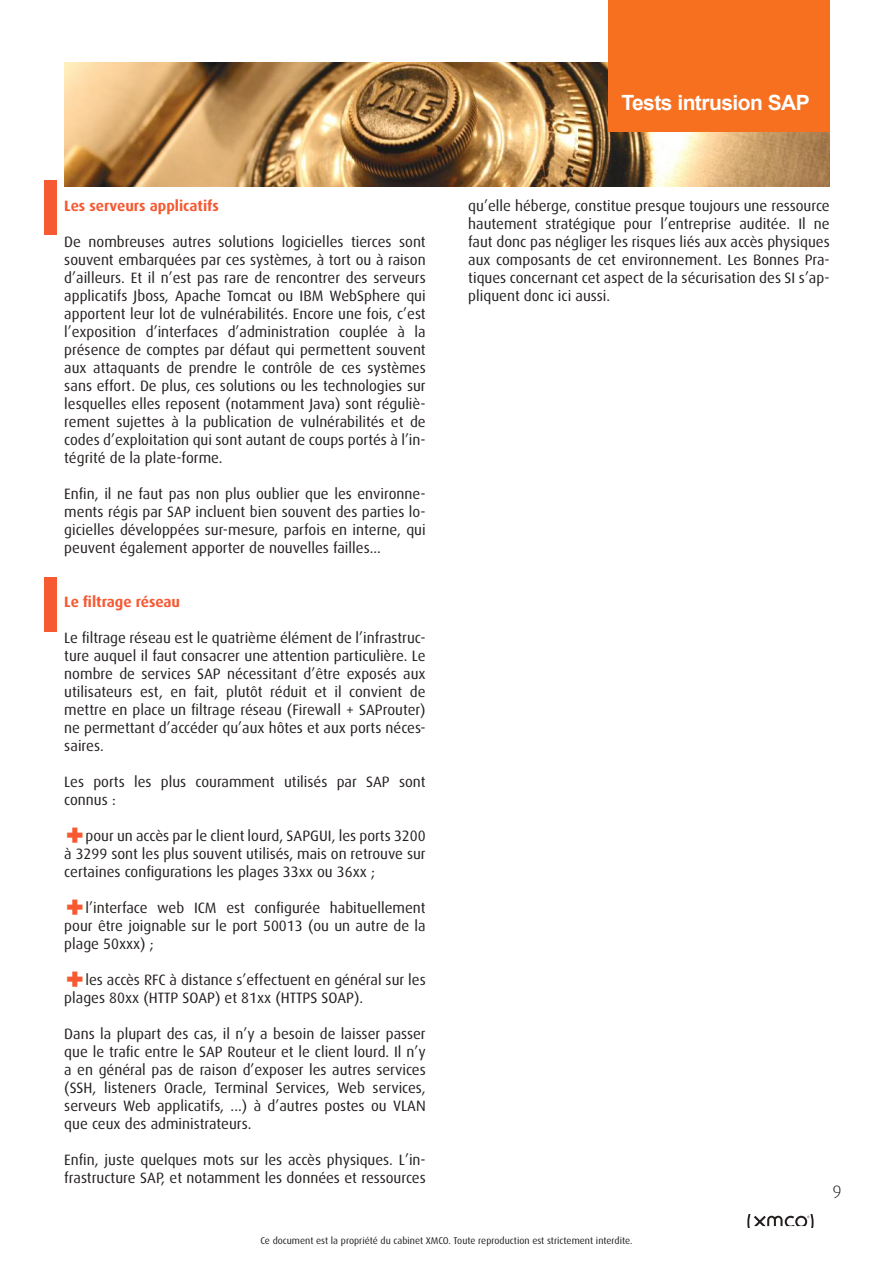
<style>
.page{position:relative;width:893px;height:1263px;background:#fff}
.page>*{position:absolute;margin:0;border:0;box-sizing:border-box;transform-origin:0 0}
.t1{font:900 36px "Dax Pro";color:#f55a33}
.t2{font:700 21px "Arial";letter-spacing:-.025em;color:#fff}
.t3{font:300 18px "Dax Pro";color:#241f1f}
.t4{font:15px/18px "Dax Pro";color:#241f1f;text-align:justify}
.t5{font:700 15px "Dax Pro";color:#f55a33}
.t6{font:9.75px "Dax Pro";color:#241f1f}
</style>
<div class="page">
<svg style="left:747px;top:1214px;width:66px;height:14px"></svg>
<img style="left:64px;top:63px;width:766px;height:124px">
<div style="left:608px;top:0;width:221px;height:132px;background:#f67020"></div>
<div style="left:44px;top:181px;width:12px;height:54px;background:#f55a33"></div>
<div style="left:44px;top:577px;width:12px;height:54px;background:#f55a33"></div>
<p class="t5" style="left:64px;top:196px;width:156px">Les serveurs applicatifs</p>
<p class="t4" style="left:64px;top:233px;width:363px">De nombreuses autres solutions logicielles tierces sont souvent embarquées par ces systèmes, à tort ou à raison d’ailleurs. Et il n’est pas rare de rencontrer des serveurs applicatifs Jboss, Apache Tomcat ou IBM WebSphere qui apportent leur lot de vulnérabilités. Encore une fois, c’est l’exposition d’interfaces d’administration couplée à la présence de comptes par défaut qui permettent souvent aux attaquants de prendre le contrôle de ces systèmes sans effort. De plus, ces solutions ou les technologies sur lesquelles elles reposent (notamment Java) sont réguliè&shy;rement sujettes à la publication de vulnérabilités et de codes d’exploitation qui sont autant de coups portés à l’in&shy;tégrité de la plate-forme.</p>
<p class="t4" style="left:64px;top:485px;width:363px">Enfin, il ne faut pas non plus oublier que les environne&shy;ments régis par SAP incluent bien souvent des parties lo&shy;gicielles développées sur-mesure, parfois en interne, qui peuvent également apporter de nouvelles failles...</p>
<p class="t5" style="left:64px;top:592px;width:117px">Le filtrage réseau</p>
<p class="t4" style="left:64px;top:629px;width:363px">Le filtrage réseau est le quatrième élément de l’infrastruc&shy;ture auquel il faut consacrer une attention particulière. Le nombre de services SAP nécessitant d’être exposés aux utilisateurs est, en fait, plutôt réduit et il convient de mettre en place un filtrage réseau (Firewall + SAProuter) ne permettant d’accéder qu’aux hôtes et aux ports néces&shy;saires.</p>
<p class="t4" style="left:64px;top:773px;width:363px">Les ports les plus couramment utilisés par SAP sont connus :</p>
<h1 class="t1" style="left:64px;top:811px;width:23px">+</h1>
<p class="t4" style="left:64px;top:827px;width:363px;text-indent:21px">pour un accès par le client lourd, SAPGUI, les ports 3200 à 3299 sont les plus souvent utilisés, mais on retrouve sur certaines configurations les plages 33xx ou 36xx ;</p>
<h1 class="t1" style="left:64px;top:883px;width:23px">+</h1>
<p class="t4" style="left:64px;top:899px;width:363px;text-indent:21px">l’interface web ICM est configurée habituellement pour être joignable sur le port 50013 (ou un autre de la plage 50xxx) ;</p>
<h1 class="t1" style="left:64px;top:955px;width:23px">+</h1>
<p class="t4" style="left:64px;top:971px;width:363px;text-indent:21px">les accès RFC à distance s’effectuent en général sur les plages 80xx (HTTP SOAP) et 81xx (HTTPS SOAP).</p>
<p class="t4" style="left:64px;top:1025px;width:363px">Dans la plupart des cas, il n’y a besoin de laisser passer que le trafic entre le SAP Routeur et le client lourd. Il n’y a en général pas de raison d’exposer les autres services (SSH, listeners Oracle, Terminal Services, Web services, serveurs Web applicatifs, ...) à d’autres postes ou VLAN que ceux des administrateurs.</p>
<p class="t4" style="left:64px;top:1151px;width:363px">Enfin, juste quelques mots sur les accès physiques. L’in&shy;frastructure SAP, et notamment les données et ressources</p>
<h2 class="t2" style="left:621px;top:88px;width:190px">Tests intrusion SAP</h2>
<p class="t4" style="left:468px;top:197px;width:363px">qu’elle héberge, constitue presque toujours une ressource hautement stratégique pour l’entreprise auditée. Il ne faut donc pas négliger les risques liés aux accès physiques aux composants de cet environnement. Les Bonnes Pra&shy;tiques concernant cet aspect de la sécurisation des SI s’ap&shy;pliquent donc ici aussi.</p>
<p class="t3" style="left:832px;top:1181px;width:11px">9</p>
<p class="t6" style="left:260px;top:1235px;width:374px">Ce document est la propriété du cabinet XMCO. Toute reproduction est strictement interdite.</p>
</div>
